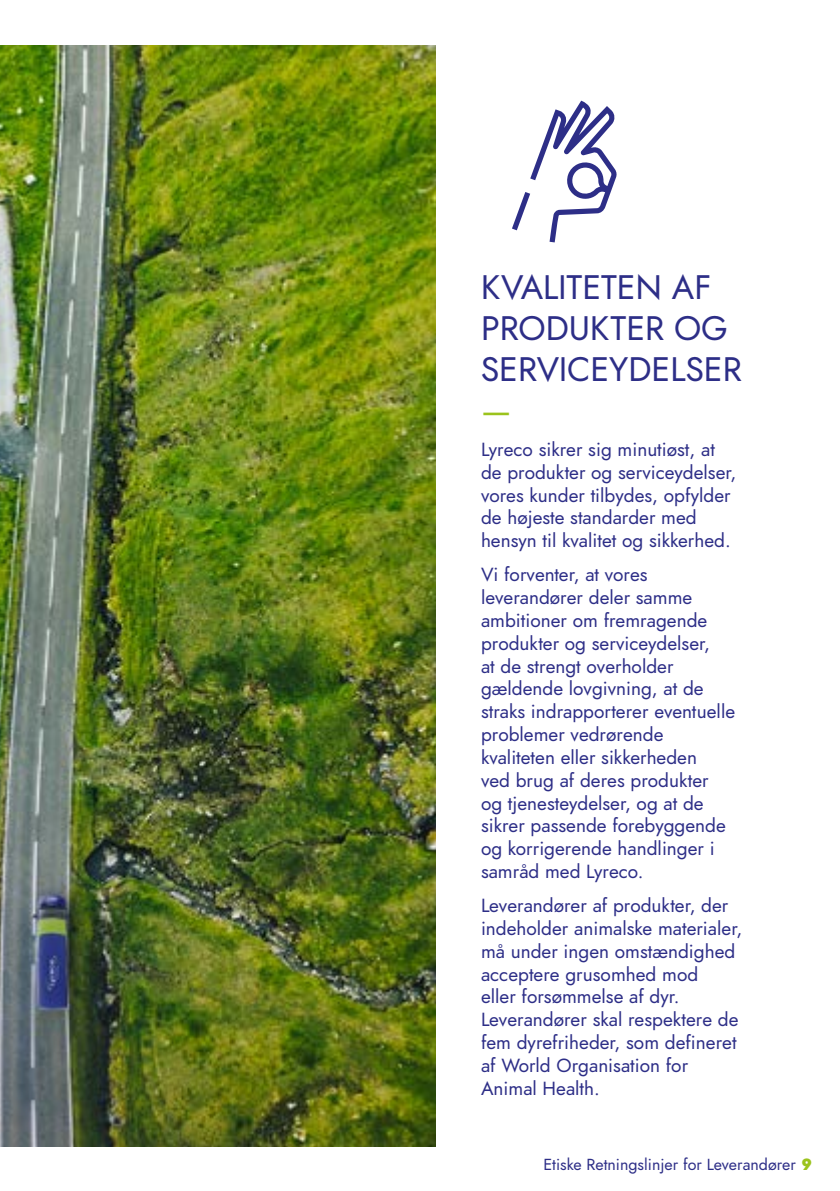
<style>
.page{position:relative;width:840px;height:1191px;background:#fff}
.page>*{position:absolute;margin:0;border:0;box-sizing:border-box;transform-origin:0 0}
.t1{font:34px/40.8px "Lyreco Renner V2";color:#2d2e87}
.t2{font:34px "Lyreco Renner V2";color:#9bc31c}
.t3{font:19px/22.8px "Lyreco Renner V2";color:#2d2e87}
.t4{font:16px "Lyreco Renner V2";color:#2d2e87}
.s1{font-weight:900;color:#9bc31c}
</style>
<div class="page">
<img style="left:0;top:45px;width:435px;height:1101px">
<svg style="left:512px;top:101px;width:104px;height:141px"></svg>
<h1 class="t1" style="left:480px;top:267px;width:262px">KVALITETEN AF<br>PRODUKTER OG<br>SERVICEYDELSER</h1>
<h1 class="t2" style="left:480px;top:387px;width:32px">—</h1>
<p class="t3" style="left:480px;top:438px;width:257px">Lyreco sikrer sig minutiøst, at de produkter og serviceydelser, vores kunder tilbydes, opfylder de højeste standarder med hensyn til kvalitet og sikkerhed.</p>
<p class="t3" style="left:480px;top:563px;width:255px">Vi forventer, at vores leverandører deler samme ambitioner om fremragende produkter og serviceydelser,<br>at de strengt overholder gældende lovgivning, at de straks indrapporterer eventuelle problemer vedrørende kvaliteten eller sikkerheden<br>ved brug af deres produkter<br>og tjenesteydelser, og at de sikrer passende forebyggende og korrigerende handlinger i samråd med Lyreco.</p>
<p class="t3" style="left:480px;top:894px;width:262px">Leverandører af produkter, der indeholder animalske materialer, må under ingen omstændighed acceptere grusomhed mod<br>eller forsømmelse af dyr.<br>Leverandører skal respektere de fem dyrefriheder, som defineret af World Organisation for<br>Animal Health.</p>
<p class="t4" style="left:543px;top:1153px;width:270px">Etiske Retningslinjer for Leverandører <span class="s1">9</span></p>
</div>
